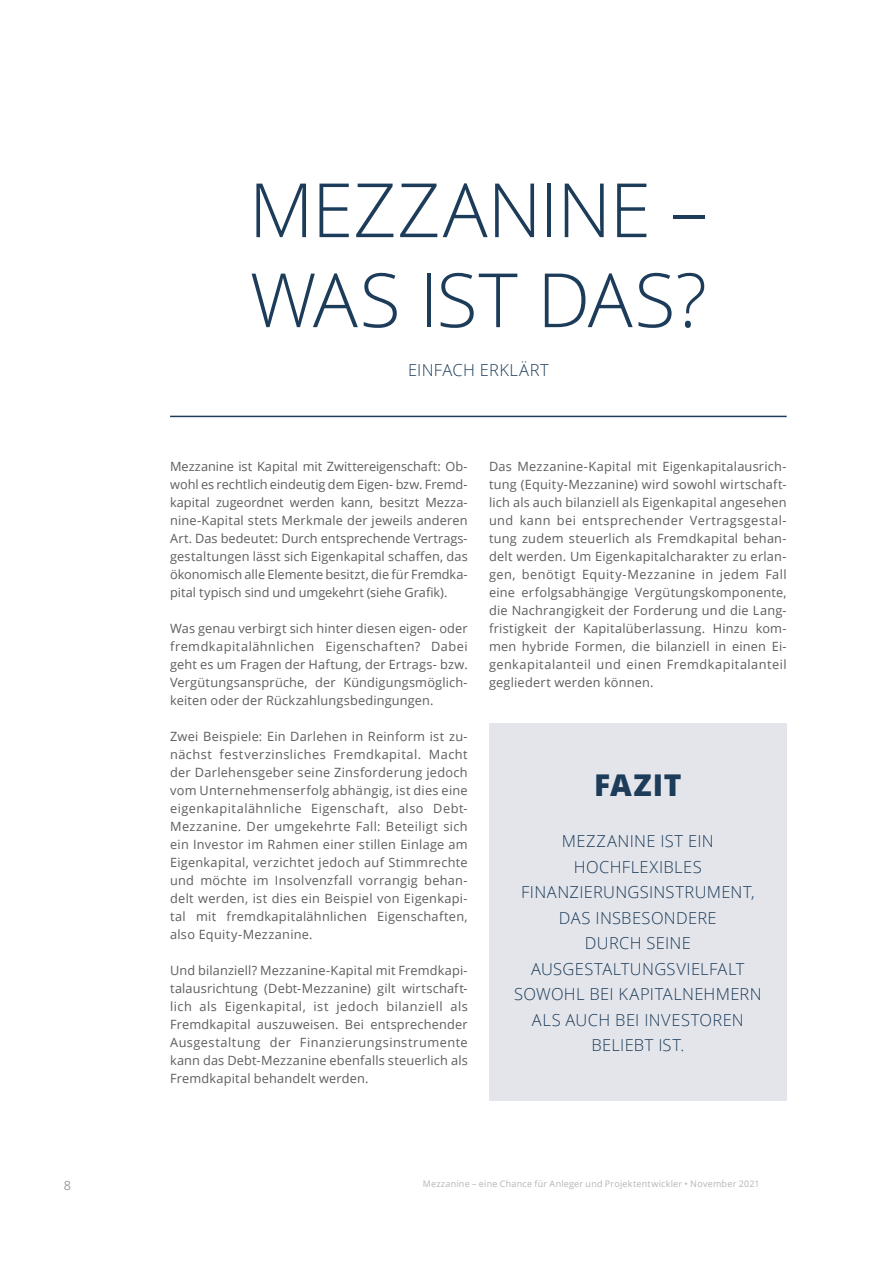
<style>
.page{position:relative;width:893px;height:1263px;background:#fff}
.page>*{position:absolute;margin:0;border:0;box-sizing:border-box;transform-origin:0 0}
.t1{font:300 75px/90px "Open Sans";letter-spacing:-.01em;color:#1c3c5a}
.t2{font:800 30px "Open Sans";letter-spacing:.025em;color:#1c3c5a}
.t3{font:300 16.5px/25.5px "Open Sans";letter-spacing:.02em;color:#1c3c5a;text-align:center}
.t4{font:12.75px/18px "Open Sans";letter-spacing:.015em;color:#5d5d5d;text-align:justify}
.t5{font:12.75px "Open Sans";color:#9c9c9d}
.t6{font:9px "Open Sans";letter-spacing:.025em;color:#b4b5b6}
</style>
<div class="page">
<hr style="left:170px;top:416px;width:617px;height:1px;background:#1c3c5a">
<div style="left:489px;top:723px;width:298px;height:378px;background:#e3e5eb"></div>
<h1 class="t1" style="left:249px;top:163px;width:461px">MEZZANINE –<br>WAS IST DAS?</h1>
<p class="t3" style="left:408px;top:357px;width:142px">EINFACH ERKLÄRT</p>
<p class="t4" style="left:170px;top:457px;width:299px">Mezzanine ist Kapital mit Zwittereigenschaft: Ob&shy;wohl es rechtlich eindeutig dem Eigen- bzw. Fremd&shy;kapital zugeordnet werden kann, besitzt Mezza&shy;nine-Kapital stets Merkmale der jeweils anderen Art. Das bedeutet: Durch entsprechende Vertrags&shy;gestaltungen lässt sich Eigenkapital schaffen, das ökonomisch alle Elemente besitzt, die für Fremdka&shy;pital typisch sind und umgekehrt (siehe Grafik).</p>
<p class="t4" style="left:170px;top:619px;width:299px">Was genau verbirgt sich hinter diesen eigen- oder fremdkapitalähnlichen Eigenschaften? Dabei geht es um Fragen der Haftung, der Ertrags- bzw.<br>Vergütungsansprüche, der Kündigungsmöglich&shy;keiten oder der Rückzahlungsbedingungen.</p>
<p class="t4" style="left:170px;top:727px;width:299px">Zwei Beispiele: Ein Darlehen in Reinform ist zu&shy;nächst festverzinsliches Fremdkapital. Macht der Darlehensgeber seine Zinsforderung jedoch vom Unternehmenserfolg abhängig, ist dies eine eigenkapitalähnliche Eigenschaft, also Debt-Mezzanine. Der umgekehrte Fall: Beteiligt sich ein Investor im Rahmen einer stillen Einlage am Eigenkapital, verzichtet jedoch auf Stimmrechte und möchte im Insolvenzfall vorrangig behan&shy;delt werden, ist dies ein Beispiel von Eigenkapi&shy;tal mit fremdkapitalähnlichen Eigenschaften, also Equity-Mezzanine.</p>
<p class="t4" style="left:170px;top:961px;width:299px">Und bilanziell? Mezzanine-Kapital mit Fremdkapi&shy;talausrichtung (Debt-Mezzanine) gilt wirtschaft&shy;lich als Eigenkapital, ist jedoch bilanziell als Fremdkapital auszuweisen. Bei entsprechender Ausgestaltung der Finanzierungsinstrumente kann das Debt-Mezzanine ebenfalls steuerlich als Fremdkapital behandelt werden.</p>
<p class="t4" style="left:489px;top:457px;width:299px">Das Mezzanine-Kapital mit Eigenkapitalausrich&shy;tung (Equity-Mezzanine) wird sowohl wirtschaft&shy;lich als auch bilanziell als Eigenkapital angesehen und kann bei entsprechender Vertragsgestal&shy;tung zudem steuerlich als Fremdkapital behan&shy;delt werden. Um Eigenkapitalcharakter zu erlan&shy;gen, benötigt Equity-Mezzanine in jedem Fall eine erfolgsabhängige Vergütungskomponente, die Nachrangigkeit der Forderung und die Lang&shy;fristigkeit der Kapitalüberlassung. Hinzu kom&shy;men hybride Formen, die bilanziell in einen Ei&shy;genkapitalanteil und einen Fremdkapitalanteil gegliedert werden können.</p>
<h2 class="t2" style="left:594px;top:762px;width:89px">FAZIT</h2>
<p class="t3" style="left:514px;top:828px;width:249px">MEZZANINE IST EIN<br>HOCHFLEXIBLES<br>FINANZIERUNGSINSTRUMENT,<br>DAS INSBESONDERE<br>DURCH SEINE<br>AUSGESTALTUNGSVIELFALT<br>SOWOHL BEI KAPITALNEHMERN<br>ALS AUCH BEI INVESTOREN<br>BELIEBT IST.</p>
<p class="t5" style="left:64px;top:1176px;width:9px">8</p>
<p class="t6" style="left:423px;top:1177px;width:338px">Mezzanine – eine Chance für Anleger und Projektentwickler • November 2021</p>
</div>
